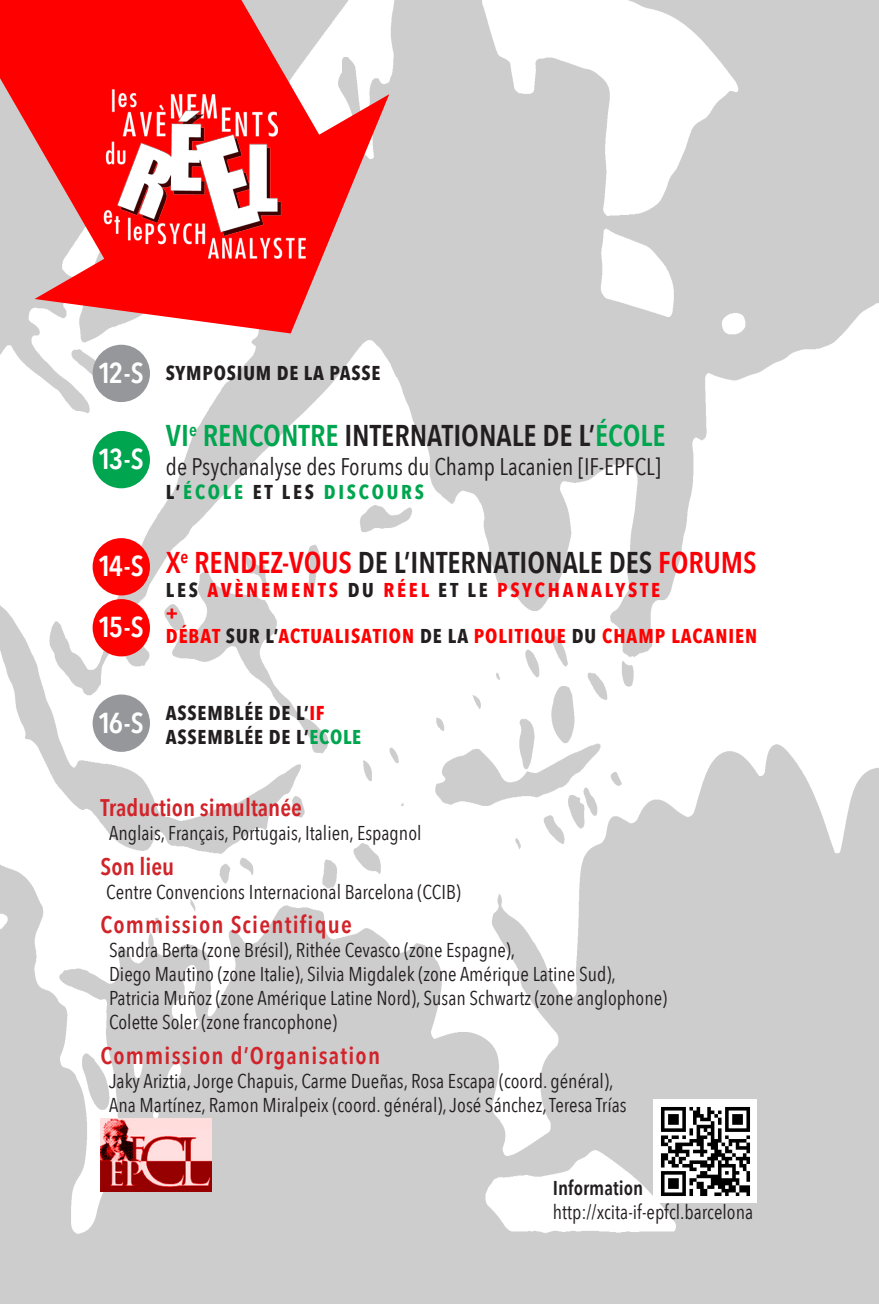
<style>
.page{position:relative;width:879px;height:1304px;background:#fff}
.page>*{position:absolute;margin:0;border:0;box-sizing:border-box;transform-origin:0 0}
.Tiulo14{font:600 30px "Avenir Next Condensed";color:#231f20}
.Tiulo14-2{font:600 28.8px "Avenir Next Condensed";letter-spacing:-.11em;color:#fff}
.Tiulo14-3{font:600 24px "Avenir Next Condensed";letter-spacing:.05em;color:#d1232a}
.Tiulo14-4{font:24px "Avenir Next Condensed";color:#231f20}
.Tiulo14-5{font:600 24px "Avenir Next Condensed";color:#d1232a}
.Tiulo14-6{font:20px/24px "Avenir Next Condensed";color:#231f20}
.Tiulo14-7{font:700 20px/24px "Avenir Next Condensed";letter-spacing:.04em;color:#231f20}
.Tiulo14-8{font:700 20px "Avenir Next Condensed";letter-spacing:.05em;color:#f00}
.Tiulo14-9{font:700 20px "Avenir Next Condensed";letter-spacing:.14em;color:#fb0007}
.Tiulo14-10{font:700 20px "Avenir Next Condensed";letter-spacing:.14em;color:#00a54f}
.Tiulo14-11{font:700 18.4px "Avenir Next Condensed";color:#fb0007}
.s1{color:#00a54f}
.s2{color:#231f20}
.s3{color:#fb0007}
.s4{font-weight:600}
</style>
<div class="page">
<img style="left:0;top:0;width:879px;height:1304px">
<img style="left:653px;top:1099px;width:104px;height:104px">
<img style="left:101px;top:1118px;width:110px;height:73px">
<div style="left:93px;top:431px;width:57px;height:57px;background:#00a54f;border-radius:50%"></div>
<div style="left:93px;top:538px;width:57px;height:57px;background:#f00;border-radius:50%"></div>
<div style="left:93px;top:599px;width:57px;height:57px;background:#f00;border-radius:50%"></div>
<div style="left:93px;top:694px;width:57px;height:58px;background:#95979a;border-radius:50%"></div>
<div style="left:93px;top:345px;width:57px;height:57px;background:#95979a;border-radius:50%"></div>
<svg style="left:0;top:0;width:389px;height:333px;background:#ea7474"></svg>
<img style="left:68px;top:83px;width:260px;height:216px">
<p class="Tiulo14-2" style="left:97px;top:348px;width:48px">12-S</p>
<p class="Tiulo14-2" style="left:97px;top:434px;width:48px">13-S</p>
<p class="Tiulo14-2" style="left:97px;top:541px;width:48px">14-S</p>
<p class="Tiulo14-2" style="left:97px;top:602px;width:48px">15-S</p>
<p class="Tiulo14-7" style="left:166px;top:361px;width:216px">SYMPOSIUM DE LA PASSE</p>
<p class="Tiulo14" style="left:166px;top:410px;width:501px"><span class="s1">VI</span><sup>e</sup> <span class="s1">RENCONTRE</span> INTERNATIONALE DE L’<span class="s1">ÉCOLE</span></p>
<p class="Tiulo14-4" style="left:166px;top:446px;width:496px">de Psychanalyse des Forums du Champ Lacanien [IF-EPFCL]</p>
<p class="Tiulo14-10" style="left:166px;top:480px;width:260px"><span class="s2">L’</span>ÉCOLE <span class="s2">ET LES</span> DISCOURS</p>
<p class="Tiulo14" style="left:166px;top:537px;width:592px"><span class="s3">X</span><sup>e</sup> <span class="s3">RENDEZ-VOUS</span> DE L’INTERNATIONALE DES <span class="s3">FORUMS</span></p>
<p class="Tiulo14-9" style="left:166px;top:578px;width:496px"><span class="s2">LES</span> AVÈNEMENTS <span class="s2">DU</span> RÉEL <span class="s2">ET LE</span> PSYCHANALYSTE</p>
<p class="Tiulo14-11" style="left:166px;top:602px;width:14px">+</p>
<p class="Tiulo14-8" style="left:166px;top:624px;width:593px">DÉBAT <span class="s2">SUR L’</span>ACTUALISATION <span class="s2">DE LA</span> POLITIQUE <span class="s2">DU</span> CHAMP LACANIEN</p>
<p class="Tiulo14-2" style="left:97px;top:698px;width:48px">16-S</p>
<p class="Tiulo14-7" style="left:166px;top:701px;width:197px">ASSEMBLÉE DE L’<span class="s3">IF<br></span>ASSEMBLÉE DE L’<span class="s1">ECOLE</span></p>
<p class="Tiulo14-5" style="left:101px;top:787px;width:203px">Traduction simultanée</p>
<p class="Tiulo14-6" style="left:109px;top:820px;width:314px">Anglais, Français, Portugais, Italien, Espagnol</p>
<p class="Tiulo14-3" style="left:101px;top:846px;width:75px">Son lieu</p>
<p class="Tiulo14-6" style="left:106px;top:879px;width:356px">Centre Convencions Internacional Barcelona (CCIB)</p>
<p class="Tiulo14-3" style="left:101px;top:904px;width:253px">Commission Scientifique</p>
<p class="Tiulo14-6" style="left:109px;top:937px;width:559px">Sandra Berta (zone Brésil), Rithée Cevasco (zone Espagne),<br>Diego Mautino (zone Italie), Silvia Migdalek (zone Amérique Latine Sud), Patricia Muñoz (zone Amérique Latine Nord), Susan Schwartz (zone anglophone)<br>Colette Soler (zone francophone)</p>
<p class="Tiulo14-3" style="left:101px;top:1035px;width:281px">Commission d’Organisation</p>
<p class="Tiulo14-6" style="left:109px;top:1068px;width:519px">Jaky Ariztia, Jorge Chapuis, Carme Dueñas, Rosa Escapa (coord. général),<br>Ana Martínez, Ramon Miralpeix (coord. général), José Sánchez, Teresa Trías</p>
<p class="Tiulo14-6" style="left:553px;top:1175px;width:202px"><span class="s4">Information </span>http://xcita-if-epfcl.barcelona</p>
</div>
